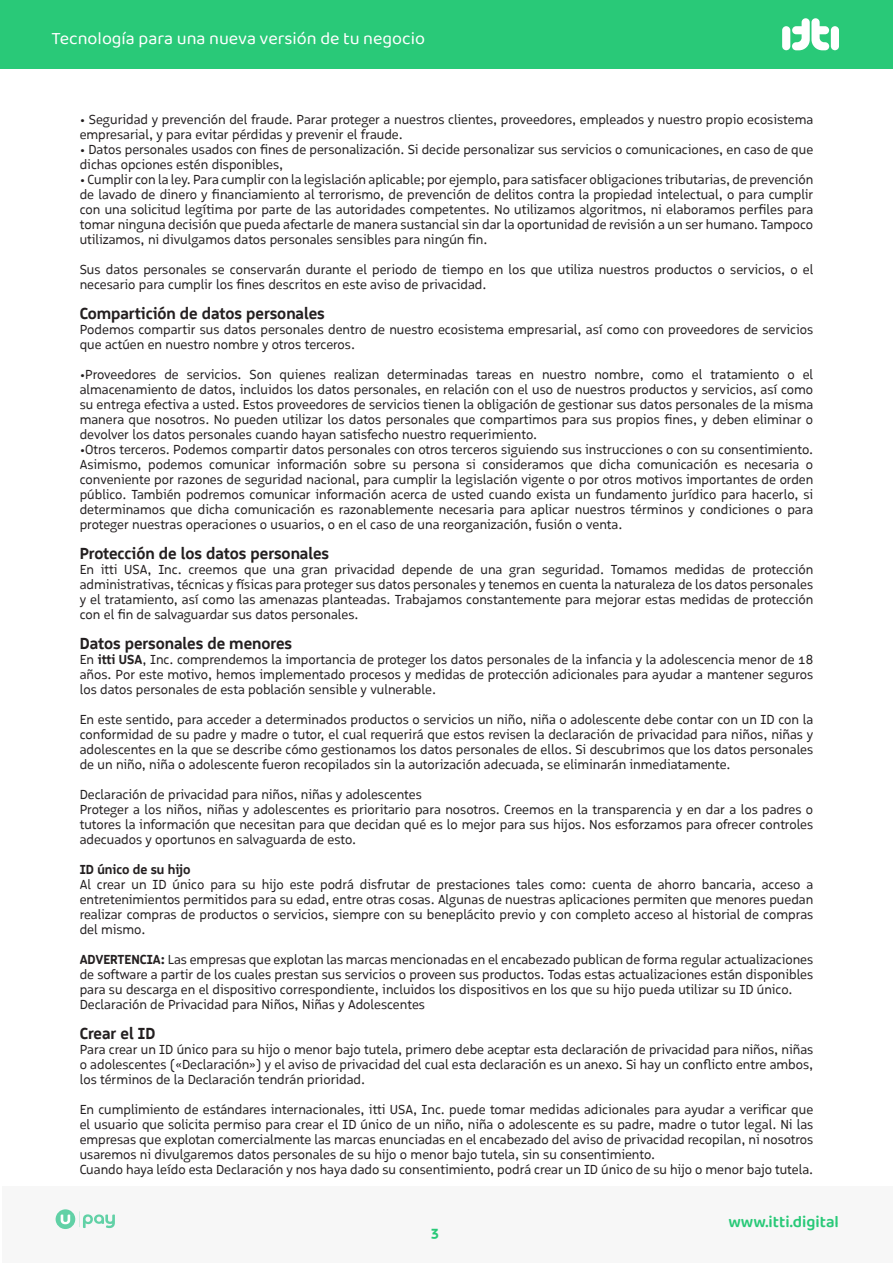
<style>
.page{position:relative;width:893px;height:1263px;background:#fff}
.page>*{position:absolute;margin:0;border:0;box-sizing:border-box;transform-origin:0 0}
.t1{font:18px "Baloo 2";color:#fff}
.t2{font:600 16.8px "Baloo 2";color:#29c978}
.t3{font:700 16.5px "Ueno Logical";color:#231f20}
.t4{font:700 15px "Ueno Logical";color:#29c978}
.t5{font:13.5px/15px "Ueno Logical";color:#231f20;text-align:justify}
.t6{font:700 13.5px "Ueno Logical";color:#231f20}
.s1{font-weight:700}
</style>
<div class="page">
<div style="left:2px;top:1186px;width:891px;height:77px;background:#f7f7f7"></div>
<svg style="left:56px;top:1209px;width:59px;height:20px"></svg>
<div style="left:0;top:0;width:893px;height:69px;background:#29c978"></div>
<div style="left:782px;top:26px;width:8px;height:24px;background:#fff;border-radius:4px"></div>
<svg style="left:792px;top:18px;width:37px;height:32px"></svg>
<div style="left:831px;top:26px;width:8px;height:24px;background:#fff;border-radius:4px"></div>
<h1 class="t1" style="left:52px;top:26px;width:375px">Tecnología para una nueva versión de tu negocio</h1>
<p class="t5" style="left:80px;top:112px;width:735px">• Seguridad y prevención del fraude. Parar proteger a nuestros clientes, proveedores, empleados y nuestro propio ecosistema empresarial, y para evitar pérdidas y prevenir el fraude.</p>
<p class="t5" style="left:80px;top:142px;width:735px">• Datos personales usados con fines de personalización. Si decide personalizar sus servicios o comunicaciones, en caso de que dichas opciones estén disponibles,</p>
<p class="t5" style="left:80px;top:172px;width:735px">• Cumplir con la ley. Para cumplir con la legislación aplicable; por ejemplo, para satisfacer obligaciones tributarias, de prevención de lavado de dinero y financiamiento al terrorismo, de prevención de delitos contra la propiedad intelectual, o para cumplir con una solicitud legítima por parte de las autoridades competentes. No utilizamos algoritmos, ni elaboramos perfiles para tomar ninguna decisión que pueda afectarle de manera sustancial sin dar la oportunidad de revisión a un ser humano. Tampoco utilizamos, ni divulgamos datos personales sensibles para ningún fin.</p>
<p class="t5" style="left:80px;top:262px;width:735px">Sus datos personales se conservarán durante el periodo de tiempo en los que utiliza nuestros productos o servicios, o el necesario para cumplir los fines descritos en este aviso de privacidad.</p>
<p class="t3" style="left:80px;top:303px;width:247px">Compartición de datos personales</p>
<p class="t5" style="left:80px;top:322px;width:735px">Podemos compartir sus datos personales dentro de nuestro ecosistema empresarial, así como con proveedores de servicios que actúen en nuestro nombre y otros terceros.</p>
<p class="t5" style="left:80px;top:367px;width:735px">•Proveedores de servicios. Son quienes realizan determinadas tareas en nuestro nombre, como el tratamiento o el almacenamiento de datos, incluidos los datos personales, en relación con el uso de nuestros productos y servicios, así como su entrega efectiva a usted. Estos proveedores de servicios tienen la obligación de gestionar sus datos personales de la misma manera que nosotros. No pueden utilizar los datos personales que compartimos para sus propios fines, y deben eliminar o devolver los datos personales cuando hayan satisfecho nuestro requerimiento.</p>
<p class="t5" style="left:80px;top:442px;width:735px">•Otros terceros. Podemos compartir datos personales con otros terceros siguiendo sus instrucciones o con su consentimiento.<br>Asimismo, podemos comunicar información sobre su persona si consideramos que dicha comunicación es necesaria o conveniente por razones de seguridad nacional, para cumplir la legislación vigente o por otros motivos importantes de orden público. También podremos comunicar información acerca de usted cuando exista un fundamento jurídico para hacerlo, si determinamos que dicha comunicación es razonablemente necesaria para aplicar nuestros términos y condiciones o para proteger nuestras operaciones o usuarios, o en el caso de una reorganización, fusión o venta.</p>
<p class="t3" style="left:80px;top:543px;width:251px">Protección de los datos personales</p>
<p class="t5" style="left:80px;top:562px;width:735px">En itti USA, Inc. creemos que una gran privacidad depende de una gran seguridad. Tomamos medidas de protección administrativas, técnicas y físicas para proteger sus datos personales y tenemos en cuenta la naturaleza de los datos personales y el tratamiento, así como las amenazas planteadas. Trabajamos constantemente para mejorar estas medidas de protección con el fin de salvaguardar sus datos personales.</p>
<p class="t3" style="left:80px;top:633px;width:214px">Datos personales de menores</p>
<p class="t5" style="left:80px;top:652px;width:735px">En <span class="s1">itti USA</span>, Inc. comprendemos la importancia de proteger los datos personales de la infancia y la adolescencia menor de 18 años. Por este motivo, hemos implementado procesos y medidas de protección adicionales para ayudar a mantener seguros los datos personales de esta población sensible y vulnerable.</p>
<p class="t5" style="left:80px;top:712px;width:735px">En este sentido, para acceder a determinados productos o servicios un niño, niña o adolescente debe contar con un ID con la conformidad de su padre y madre o tutor, el cual requerirá que estos revisen la declaración de privacidad para niños, niñas y adolescentes en la que se describe cómo gestionamos los datos personales de ellos. Si descubrimos que los datos personales de un niño, niña o adolescente fueron recopilados sin la autorización adecuada, se eliminarán inmediatamente.</p>
<p class="t5" style="left:80px;top:787px;width:344px">Declaración de privacidad para niños, niñas y adolescentes</p>
<p class="t5" style="left:80px;top:802px;width:735px">Proteger a los niños, niñas y adolescentes es prioritario para nosotros. Creemos en la transparencia y en dar a los padres o tutores la información que necesitan para que decidan qué es lo mejor para sus hijos. Nos esforzamos para ofrecer controles adecuados y oportunos en salvaguarda de esto.</p>
<p class="t6" style="left:80px;top:861px;width:112px">ID único de su hijo</p>
<p class="t5" style="left:80px;top:877px;width:735px">Al crear un ID único para su hijo este podrá disfrutar de prestaciones tales como: cuenta de ahorro bancaria, acceso a entretenimientos permitidos para su edad, entre otras cosas. Algunas de nuestras aplicaciones permiten que menores puedan realizar compras de productos o servicios, siempre con su beneplácito previo y con completo acceso al historial de compras del mismo.</p>
<p class="t5" style="left:80px;top:952px;width:735px"><span class="s1">ADVERTENCIA:</span> Las empresas que explotan las marcas mencionadas en el encabezado publican de forma regular actualizaciones de software a partir de los cuales prestan sus servicios o proveen sus productos. Todas estas actualizaciones están disponibles para su descarga en el dispositivo correspondiente, incluidos los dispositivos en los que su hijo pueda utilizar su ID único.</p>
<p class="t5" style="left:80px;top:997px;width:347px">Declaración de Privacidad para Niños, Niñas y Adolescentes</p>
<p class="t3" style="left:80px;top:1023px;width:77px">Crear el ID</p>
<p class="t5" style="left:80px;top:1042px;width:735px">Para crear un ID único para su hijo o menor bajo tutela, primero debe aceptar esta declaración de privacidad para niños, niñas o adolescentes («Declaración») y el aviso de privacidad del cual esta declaración es un anexo. Si hay un conflicto entre ambos, los términos de la Declaración tendrán prioridad.</p>
<p class="t5" style="left:80px;top:1102px;width:735px">En cumplimiento de estándares internacionales, itti USA, Inc. puede tomar medidas adicionales para ayudar a verificar que el usuario que solicita permiso para crear el ID único de un niño, niña o adolescente es su padre, madre o tutor legal. Ni las empresas que explotan comercialmente las marcas enunciadas en el encabezado del aviso de privacidad recopilan, ni nosotros usaremos ni divulgaremos datos personales de su hijo o menor bajo tutela, sin su consentimiento.</p>
<p class="t5" style="left:80px;top:1162px;width:735px">Cuando haya leído esta Declaración y nos haya dado su consentimiento, podrá crear un ID único de su hijo o menor bajo tutela.</p>
<p class="t4" style="left:431px;top:1223px;width:10px">3</p>
<p class="t2" style="left:728px;top:1209px;width:112px">www.itti.digital</p>
</div>
